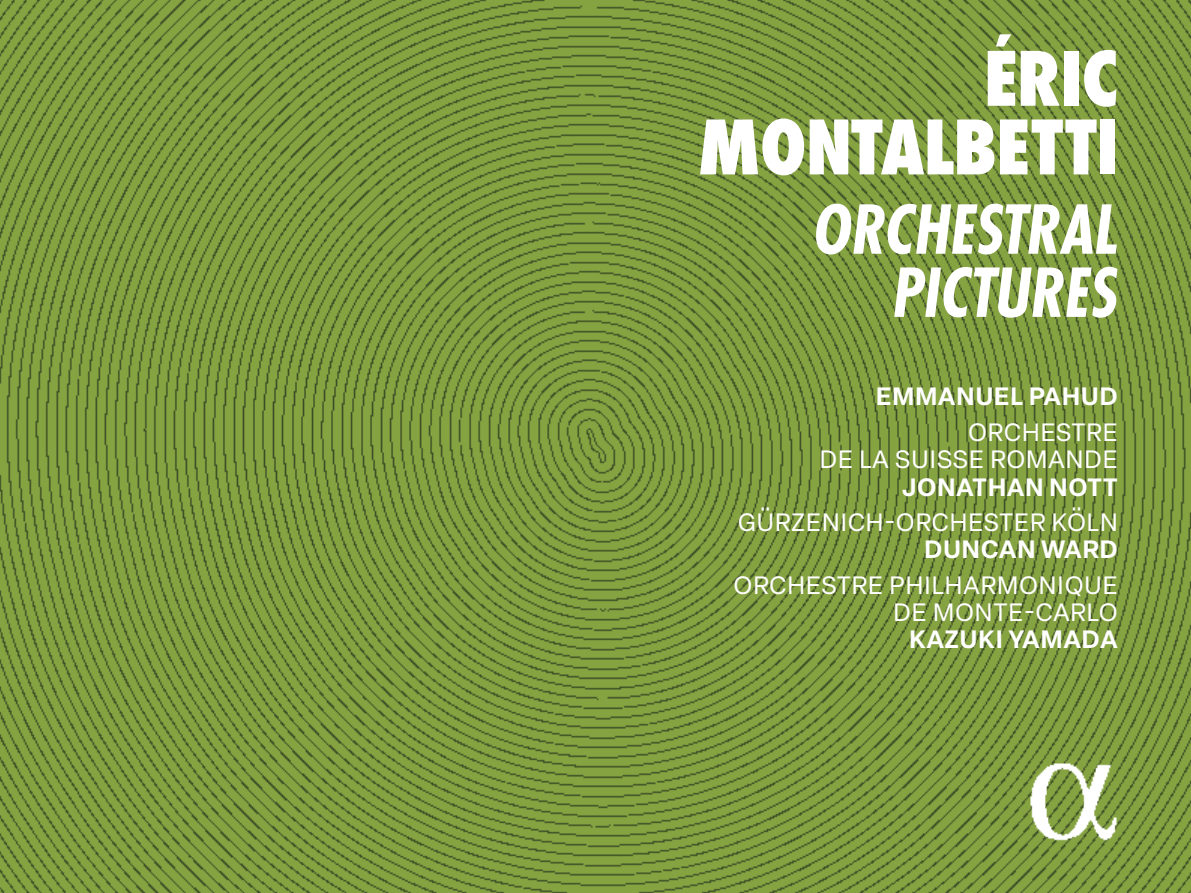
<style>
.page{position:relative;width:1191px;height:893px;background:#fff}
.page>*{position:absolute;margin:0;border:0;box-sizing:border-box;transform-origin:0 0}
.t1{font:800 82.35px/68.6px "Futura PT Cond";letter-spacing:-.01em;color:#fff;text-align:right}
.t2{font:italic 700 74.1px/63.2px "Futura PT Cond";letter-spacing:-.01em;color:#fff;text-align:right}
.t3{font:24.75px/27.5px "Elza Text";letter-spacing:.02em;color:#fff;text-align:right}
.t4{font:600 24.75px "Elza Text";letter-spacing:.02em;color:#fff}
</style>
<div class="page">
<img style="left:0;top:0;width:1191px;height:893px">
<img style="left:1026px;top:754px;width:94px;height:94px">
<h1 class="t1" style="left:697px;top:44px;width:422px">ÉRIC<br>MONTALBETTI</h1>
<h2 class="t2" style="left:813px;top:198px;width:307px">ORCHESTRAL<br>PICTURES</h2>
<p class="t4" style="left:875px;top:377px;width:244px">EMMANUEL PAHUD</p>
<p class="t3" style="left:819px;top:417px;width:300px">ORCHESTRE<br>DE LA SUISSE ROMANDE</p>
<p class="t4" style="left:902px;top:467px;width:217px">JONATHAN NOTT</p>
<p class="t3" style="left:738px;top:507px;width:381px">GÜRZENICH-ORCHESTER KÖLN</p>
<p class="t4" style="left:924px;top:530px;width:195px">DUNCAN WARD</p>
<p class="t3" style="left:733px;top:570px;width:386px">ORCHESTRE PHILHARMONIQUE<br>DE MONTE-CARLO</p>
<p class="t4" style="left:909px;top:620px;width:210px">KAZUKI YAMADA</p>
</div>
